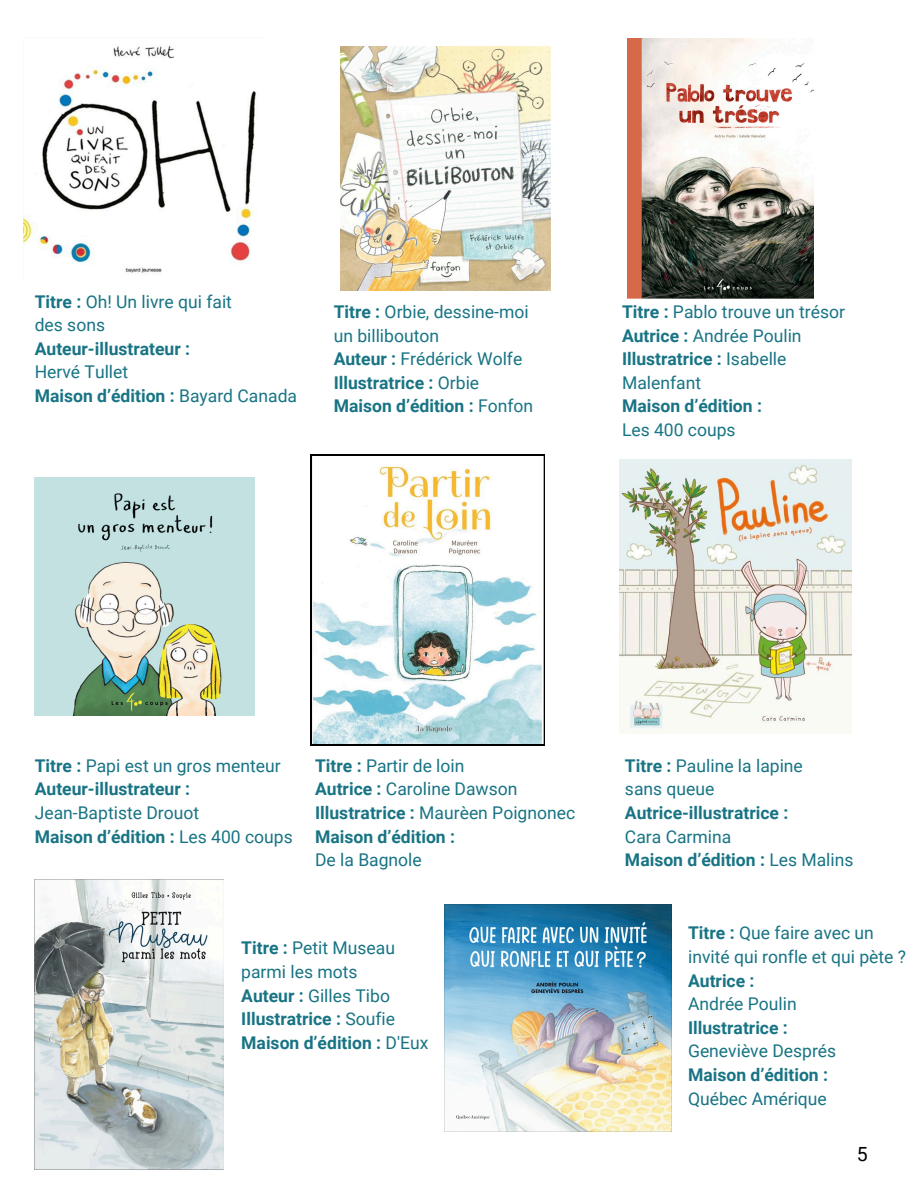
<style>
.page{position:relative;width:918px;height:1188px;background:#fff}
.page>*{position:absolute;margin:0;border:0;box-sizing:border-box;transform-origin:0 0}
.t1{font:19.5px "Roboto";color:#000}
.t2{font:17.55px/23.7px "Roboto";color:#187484}
.t3{font:700 17.55px/23.7px "Roboto";color:#187484}
.s1{font-weight:700}
.s2{font-weight:400}
</style>
<div class="page">
<svg style="left:254px;top:538px;width:57px;height:14px"></svg>
<img style="left:24px;top:46px;width:232px;height:227px">
<img style="left:340px;top:46px;width:211px;height:245px">
<img style="left:627px;top:39px;width:186px;height:259px">
<img style="left:35px;top:477px;width:219px;height:239px">
<img style="left:620px;top:460px;width:232px;height:272px">
<img style="left:35px;top:880px;width:189px;height:290px">
<img style="left:445px;top:904px;width:227px;height:227px">
<svg style="left:83px;top:935px;width:141px;height:122px;background:#cdd1cd"></svg>
<svg style="left:311px;top:455px;width:234px;height:290px"></svg>
<p class="t2" style="left:35px;top:290px;width:264px"><span class="s1">Titre :</span> Oh! Un livre qui fait<br>des sons<br><span class="s1">Auteur-illustrateur :<br></span>Hervé Tullet<br><span class="s1">Maison d’édition :</span> Bayard Canada</p>
<p class="t2" style="left:334px;top:300px;width:201px"><span class="s1">Titre :</span> Orbie, dessine-moi un billibouton<br><span class="s1">Auteur :</span> Frédérick Wolfe<br><span class="s1">Illustratrice :</span> Orbie<br><span class="s1">Maison d’édition :</span> Fonfon</p>
<h1 class="t2" style="left:622px;top:300px;width:224px"><span class="s1">Titre :</span> Pablo trouve un trésor<br><span class="s1">Autrice :</span> Andrée Poulin<br><span class="s1">Illustratrice :</span> Isabelle<br>Malenfant<br><span class="s1">Maison d’édition :<br></span>Les 400 coups</h1>
<h1 class="t2" style="left:35px;top:754px;width:260px"><span class="s1">Titre :</span> Papi est un gros menteur<br><span class="s1">Auteur-illustrateur :<br></span>Jean-Baptiste Drouot<br><span class="s1">Maison d’édition :</span> Les 400 coups</h1>
<h1 class="t2" style="left:315px;top:754px;width:262px"><span class="s1">Titre :</span> Partir de loin<br><span class="s1">Autrice :</span> Caroline Dawson<br><span class="s1">Illustratrice :</span> Maurèen Poignonec<br><span class="s1">Maison d’édition :<br></span>De la Bagnole</h1>
<p class="t3" style="left:625px;top:754px;width:230px">Titre : <span class="s2">Pauline la lapine<br>sans queue<br></span>Autrice-illustratrice :<br><span class="s2">Cara Carmina<br></span>Maison d’édition : <span class="s2">Les Malins</span></p>
<p class="t2" style="left:241px;top:937px;width:189px"><span class="s1">Titre :</span> Petit Museau parmi les mots<br><span class="s1">Auteur :</span> Gilles Tibo<br><span class="s1">Illustratrice :</span> Soufie<br><span class="s1">Maison d’édition :</span> D'Eux</p>
<h1 class="t2" style="left:688px;top:921px;width:220px"><span class="s1">Titre :</span> Que faire avec un invité qui ronfle et qui pète ?<br><span class="s1">Autrice :<br></span>Andrée Poulin<br><span class="s1">Illustratrice :<br></span>Geneviève Després<br><span class="s1">Maison d’édition :<br></span>Québec Amérique</h1>
<h1 class="t1" style="left:857px;top:1143px;width:12px">5</h1>
</div>
